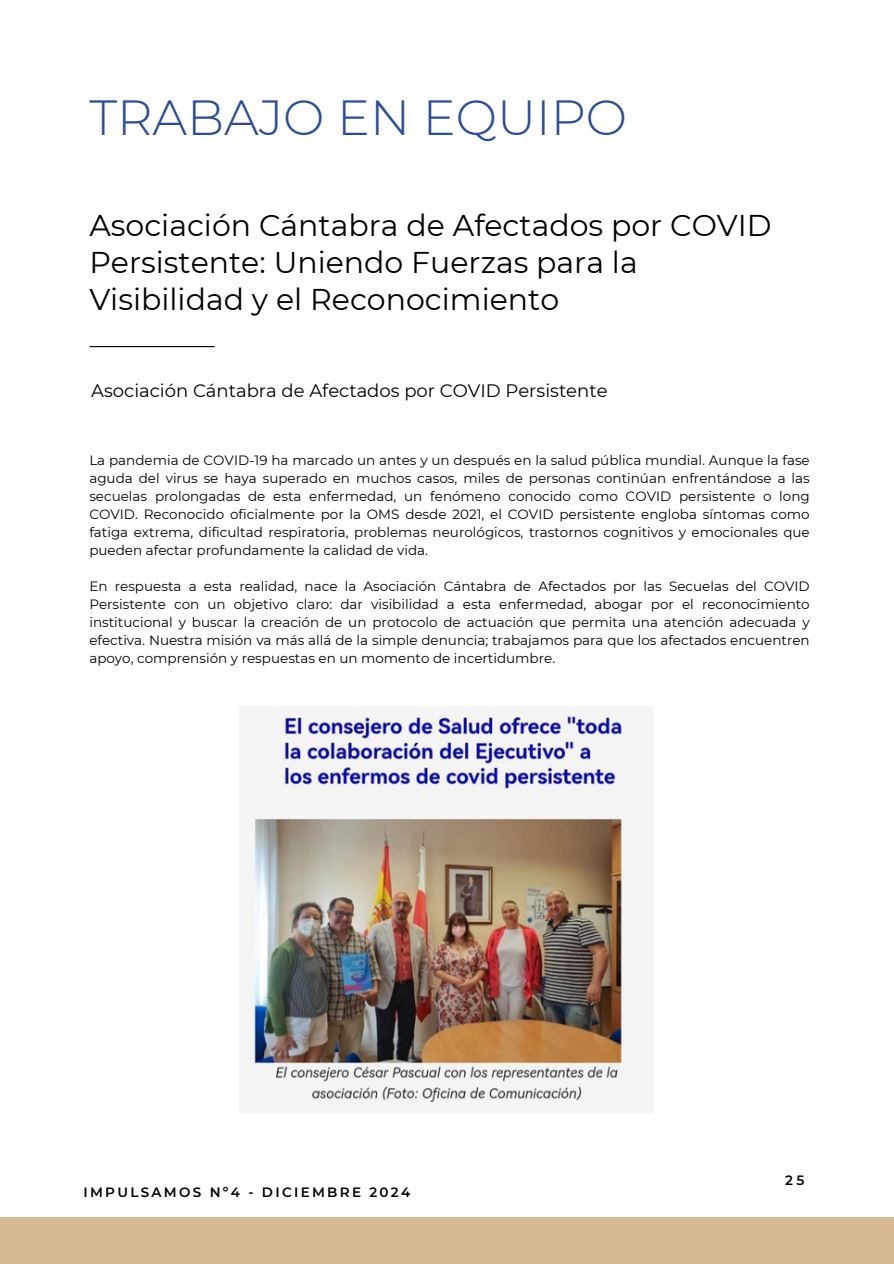
<style>
.page{position:relative;width:894px;height:1264px;background:#fff}
.page>*{position:absolute;margin:0;border:0;box-sizing:border-box;transform-origin:0 0}
.t1{font:300 49.2px "Montserrat";color:#294ba1}
.t2{font:30px/37.2px "Montserrat";color:#000}
.t3{font:18px "Montserrat";color:#000001}
.t4{font:13.5px/18px "Montserrat";color:#000001;text-align:justify}
.t5{font:600 13.5px "Montserrat";letter-spacing:.17em;color:#000001}
</style>
<div class="page">
<div style="left:0;top:1217px;width:893px;height:46px;background:#d5b992"></div>
<hr style="left:90px;top:346px;width:124px;height:1px;background:#000">
<img style="left:246px;top:710px;width:385px;height:399px">
<h3 class="t1" style="left:89px;top:87px;width:539px">TRABAJO EN EQUIPO</h3>
<p class="t2" style="left:89px;top:206px;width:683px">Asociación Cántabra de Afectados por COVID<br>Persistente: Uniendo Fuerzas para la<br>Visibilidad y el Reconocimiento</p>
<p class="t3" style="left:91px;top:379px;width:517px">Asociación Cántabra de Afectados por COVID Persistente</p>
<h1 class="t4" style="left:89px;top:451px;width:721px">La pandemia de COVID-19 ha marcado un antes y un después en la salud pública mundial. Aunque la fase aguda del virus se haya superado en muchos casos, miles de personas continúan enfrentándose a las secuelas prolongadas de esta enfermedad, un fenómeno conocido como COVID persistente o long COVID. Reconocido oficialmente por la OMS desde 2021, el COVID persistente engloba síntomas como fatiga extrema, dificultad respiratoria, problemas neurológicos, trastornos cognitivos y emocionales que pueden afectar profundamente la calidad de vida.</h1>
<h2 class="t4" style="left:89px;top:577px;width:721px">En respuesta a esta realidad, nace la Asociación Cántabra de Afectados por las Secuelas del COVID Persistente con un objetivo claro: dar visibilidad a esta enfermedad, abogar por el reconocimiento institucional y buscar la creación de un protocolo de actuación que permita una atención adecuada y efectiva. Nuestra misión va más allá de la simple denuncia; trabajamos para que los afectados encuentren apoyo, comprensión y respuestas en un momento de incertidumbre.</h2>
<p class="t5" style="left:83px;top:1184px;width:328px">IMPULSAMOS Nº4 - DICIEMBRE 2024</p>
<p class="t5" style="left:785px;top:1172px;width:21px">25</p>
</div>
